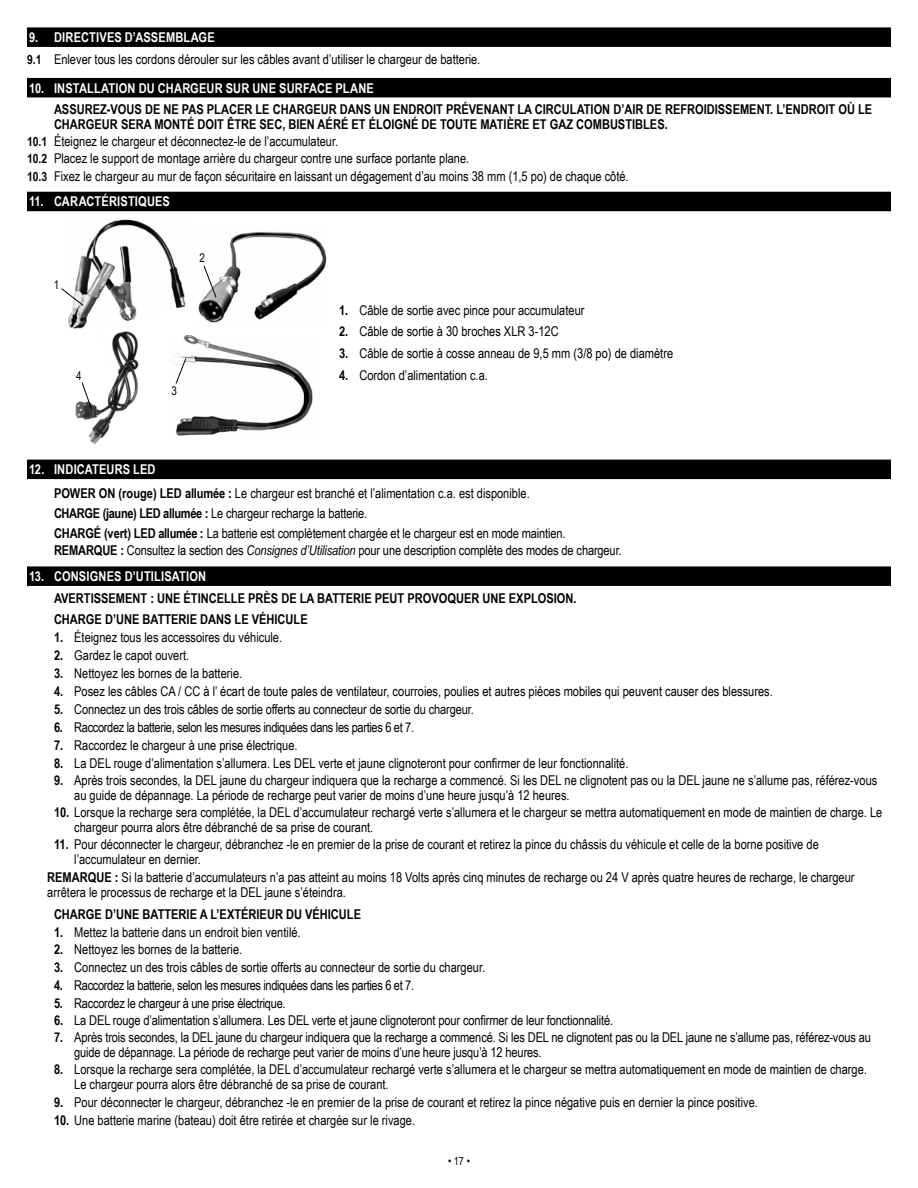
<style>
.page{position:relative;width:918px;height:1188px;background:#fff}
.page>*{position:absolute;margin:0;border:0;box-sizing:border-box;transform-origin:0 0}
.t1{font:13.5px/15px "Arial Narrow";color:#000}
.t2{font:700 13.5px/15px "Arial Narrow";color:#000}
.t3{font:13.5px "Arial Narrow";letter-spacing:-.025em;color:#000}
.t4{font:700 13.5px "Arial Narrow";letter-spacing:.01em;color:#fff}
.t5{font:13.5px "Arial Narrow";letter-spacing:-.02em;color:#000}
.t6{font:12px "Arial Narrow";color:#000}
.t7{font:11.25px "Arial Narrow";color:#000}
.s1{font-weight:700;color:#fff}
.s2{font-weight:700;font-size:12.75px}
.s3{font-weight:700}
.s4{font-style:italic}
</style>
<div class="page">
<div style="left:27px;top:27px;width:864px;height:20px;background:#000"></div>
<div style="left:27px;top:78px;width:864px;height:19px;background:#000"></div>
<div style="left:27px;top:192px;width:864px;height:19px;background:#000"></div>
<div style="left:27px;top:460px;width:864px;height:19px;background:#000"></div>
<img style="left:198px;top:232px;width:129px;height:91px">
<img style="left:171px;top:335px;width:142px;height:101px">
<img style="left:68px;top:219px;width:118px;height:110px">
<img style="left:75px;top:331px;width:64px;height:114px">
<svg style="left:61px;top:288px;width:23px;height:18px"></svg>
<svg style="left:203px;top:265px;width:14px;height:33px"></svg>
<svg style="left:175px;top:358px;width:12px;height:27px"></svg>
<svg style="left:81px;top:382px;width:12px;height:29px"></svg>
<div style="left:27px;top:566px;width:864px;height:20px;background:#000"></div>
<p class="t1" style="left:27px;top:26px;width:455px;line-height:22px"><span class="s1">9. DIRECTIVES D’ASSEMBLAGE<br></span><span class="s2">9.1</span> Enlever tous les cordons dérouler sur les câbles avant d’utiliser le chargeur de batterie.</p>
<p class="t4" style="left:29px;top:78px;width:346px">10. INSTALLATION DU CHARGEUR SUR UNE SURFACE PLANE</p>
<p class="t2" style="left:54px;top:101px;width:820px">ASSUREZ-VOUS DE NE PAS PLACER LE CHARGEUR DANS UN ENDROIT PRÉVENANT LA CIRCULATION D’AIR DE REFROIDISSEMENT. L’ENDROIT OÙ LE<br>CHARGEUR SERA MONTÉ DOIT ÊTRE SEC, BIEN AÉRÉ ET ÉLOIGNÉ DE TOUTE MATIÈRE ET GAZ COMBUSTIBLES.</p>
<p class="t1" style="left:27px;top:132px;width:603px;line-height:17.1px"><span class="s2">10.1</span> Éteignez le chargeur et déconnectez-le de l’accumulateur.<br><span class="s2">10.2</span> Placez le support de montage arrière du chargeur contre une surface portante plane.<br><span class="s2">10.3</span> Fixez le chargeur au mur de façon sécuritaire en laissant un dégagement d’au moins 38 mm (1,5 po) de chaque côté.</p>
<p class="t4" style="left:29px;top:191px;width:142px">11. CARACTÉRISTIQUES</p>
<p class="t6" style="left:54px;top:276px;width:7px">1</p>
<p class="t6" style="left:76px;top:367px;width:7px">4</p>
<p class="t6" style="left:200px;top:249px;width:7px">2</p>
<p class="t6" style="left:171px;top:382px;width:7px">3</p>
<p class="t1" style="left:339px;top:302px;width:247px"><span class="s3">1.</span> Câble de sortie avec pince pour accumulateur</p>
<p class="t1" style="left:339px;top:324px;width:221px"><span class="s3">2.</span> Câble de sortie à 30 broches XLR 3-12C</p>
<p class="t1" style="left:339px;top:345px;width:336px"><span class="s3">3.</span> Câble de sortie à cosse anneau de 9,5 mm (3/8 po) de diamètre</p>
<p class="t1" style="left:339px;top:367px;width:150px"><span class="s3">4.</span> Cordon d’alimentation c.a.</p>
<p class="t1" style="left:54px;top:457px;width:477px;line-height:24.2px;text-indent:-25px"><span class="s1">12. INDICATEURS LED<br></span><span class="s3">POWER ON (rouge) LED allumée :</span> Le chargeur est branché et l’alimentation c.a. est disponible.</p>
<p class="t1" style="left:54px;top:503px;width:513px;line-height:19.8px"><span class="s3">CHARGE (jaune) LED allumée :</span> Le chargeur recharge la batterie.<br><span class="s3">CHARGÉ (vert) LED allumée :</span> La batterie est complètement chargée et le chargeur est en mode maintien.</p>
<p class="t1" style="left:54px;top:543px;width:569px"><span class="s3">REMARQUE :</span> Consultez la section des <span class="s4">Consignes d’Utilisation</span> pour une description complète des modes de chargeur.</p>
<p class="t4" style="left:29px;top:566px;width:179px">13. CONSIGNES D’UTILISATION</p>
<p class="t2" style="left:54px;top:586px;width:524px;line-height:21.8px">AVERTISSEMENT : UNE ÉTINCELLE PRÈS DE LA BATTERIE PEUT PROVOQUER UNE EXPLOSION.<br>CHARGE D’UNE BATTERIE DANS LE VÉHICULE</p>
<p class="t1" style="left:54px;top:630px;width:230px"><span class="s3">1.</span> Éteignez tous les accessoires du véhicule.</p>
<p class="t1" style="left:54px;top:648px;width:137px"><span class="s3">2.</span> Gardez le capot ouvert.</p>
<p class="t1" style="left:54px;top:666px;width:190px"><span class="s3">3.</span> Nettoyez les bornes de la batterie.</p>
<p class="t1" style="left:54px;top:684px;width:720px"><span class="s3">4.</span> Posez les câbles CA / CC à l’ écart de toute pales de ventilateur, courroies, poulies et autres pièces mobiles qui peuvent causer des blessures.</p>
<p class="t1" style="left:54px;top:702px;width:421px"><span class="s3">5.</span> Connectez un des trois câbles de sortie offerts au connecteur de sortie du chargeur.</p>
<p class="t3" style="left:54px;top:718px;width:362px"><span class="s3">6.</span> Raccordez la batterie, selon les mesures indiquées dans les parties 6 et 7.</p>
<p class="t1" style="left:54px;top:738px;width:245px"><span class="s3">7.</span> Raccordez le chargeur à une prise électrique.</p>
<p class="t1" style="left:54px;top:755px;width:576px"><span class="s3">8.</span> La DEL rouge d’alimentation s’allumera. Les DEL verte et jaune clignoteront pour confirmer de leur fonctionnalité.</p>
<p class="t1" style="left:74px;top:772px;width:805px;text-indent:-20px"><span class="s3">9.</span> Après trois secondes, la DEL jaune du chargeur indiquera que la recharge a commencé. Si les DEL ne clignotent pas ou la DEL jaune ne s’allume pas, référez-vous au guide de dépannage. La période de recharge peut varier de moins d’une heure jusqu’à 12 heures.</p>
<p class="t1" style="left:74px;top:804px;width:810px;text-indent:-20px"><span class="s3">10.</span> Lorsque la recharge sera complétée, la DEL d’accumulateur rechargé verte s’allumera et le chargeur se mettra automatiquement en mode de maintien de charge. Le chargeur pourra alors être débranché de sa prise de courant.</p>
<p class="t1" style="left:74px;top:836px;width:746px;text-indent:-20px"><span class="s3">11.</span> Pour déconnecter le chargeur, débranchez -le en premier de la prise de courant et retirez la pince du châssis du véhicule et celle de la borne positive de l’accumulateur en dernier.</p>
<p class="t1" style="left:47px;top:869px;width:809px"><span class="s3">REMARQUE :</span> Si la batterie d’accumulateurs n’a pas atteint au moins 18 Volts après cinq minutes de recharge ou 24 V après quatre heures de recharge, le chargeur arrêtera le processus de recharge et la DEL jaune s’éteindra.</p>
<p class="t2" style="left:54px;top:906px;width:309px">CHARGE D’UNE BATTERIE A L’EXTÉRIEUR DU VÉHICULE</p>
<p class="t1" style="left:54px;top:924px;width:248px"><span class="s3">1.</span> Mettez la batterie dans un endroit bien ventilé.</p>
<p class="t1" style="left:54px;top:942px;width:190px"><span class="s3">2.</span> Nettoyez les bornes de la batterie.</p>
<p class="t1" style="left:54px;top:960px;width:433px"><span class="s3">3.</span> Connectez un des trois câbles de sortie offerts au connecteur de sortie du chargeur.</p>
<p class="t3" style="left:54px;top:975px;width:362px"><span class="s3">4.</span> Raccordez la batterie, selon les mesures indiquées dans les parties 6 et 7.</p>
<p class="t5" style="left:54px;top:993px;width:233px"><span class="s3">5.</span> Raccordez le chargeur à une prise électrique.</p>
<p class="t1" style="left:54px;top:1012px;width:561px"><span class="s3">6.</span> La DEL rouge d’alimentation s’allumera. Les DEL verte et jaune clignoteront pour confirmer de leur fonctionnalité.</p>
<p class="t1" style="left:74px;top:1029px;width:798px;text-indent:-20px"><span class="s3">7.</span> Après trois secondes, la DEL jaune du chargeur indiquera que la recharge a commencé. Si les DEL ne clignotent pas ou la DEL jaune ne s’allume pas, référez-vous au guide de dépannage. La période de recharge peut varier de moins d’une heure jusqu’à 12 heures.</p>
<p class="t1" style="left:74px;top:1061px;width:794px;text-indent:-20px"><span class="s3">8.</span> Lorsque la recharge sera complétée, la DEL d’accumulateur rechargé verte s’allumera et le chargeur se mettra automatiquement en mode de maintien de charge.<br>Le chargeur pourra alors être débranché de sa prise de courant.</p>
<p class="t1" style="left:54px;top:1094px;width:705px"><span class="s3">9.</span> Pour déconnecter le chargeur, débranchez -le en premier de la prise de courant et retirez la pince négative puis en dernier la pince positive.</p>
<p class="t1" style="left:54px;top:1112px;width:363px"><span class="s3">10.</span> Une batterie marine (bateau) doit être retirée et chargée sur le rivage.</p>
<p class="t7" style="left:448px;top:1152px;width:23px">• 17 •</p>
</div>
